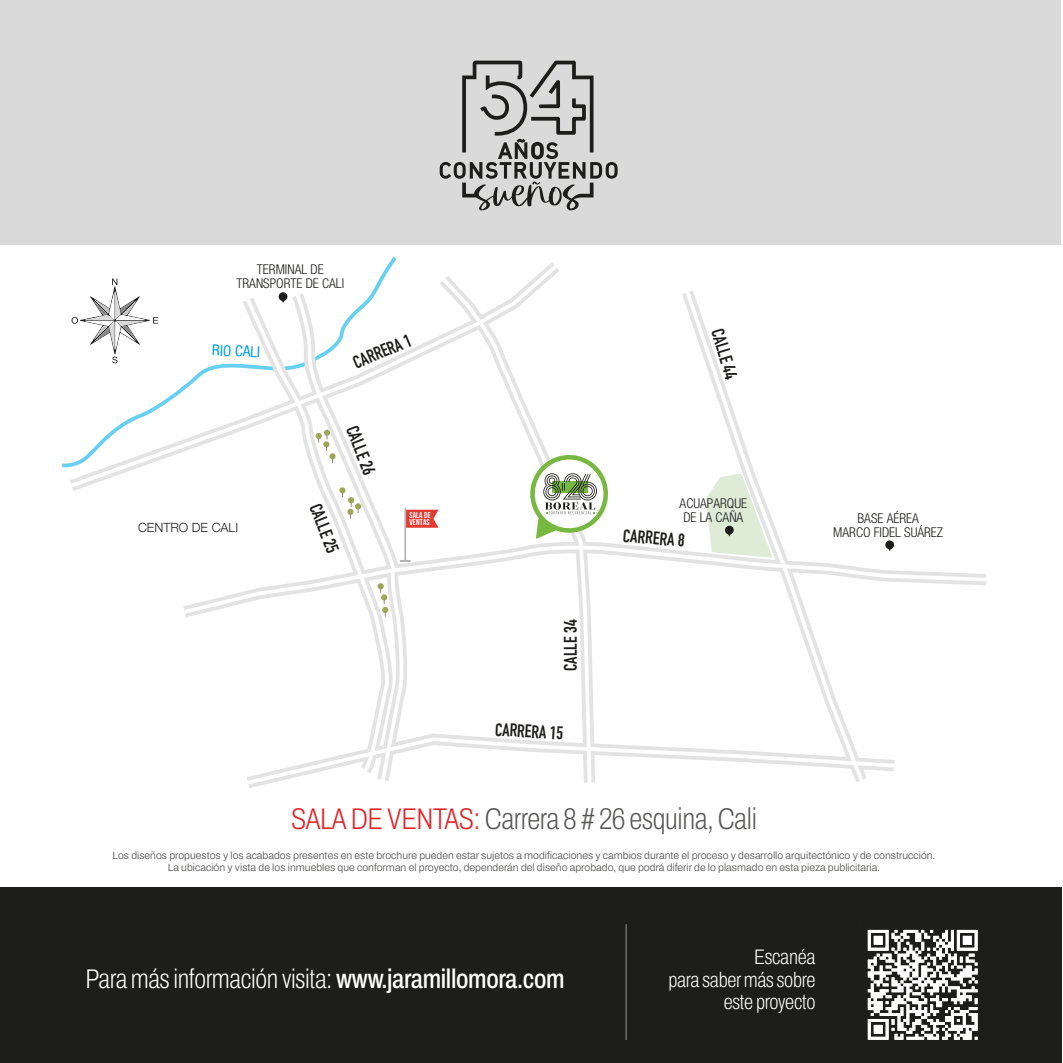
<style>
.page{position:relative;width:1063px;height:1063px;background:#fff}
.page>*{position:absolute;margin:0;border:0;box-sizing:border-box;transform-origin:0 0}
.t1{font:200 30px "Archivo Condensed";letter-spacing:-.01em;color:#575756}
.t2{font:200 27px "Archivo Condensed";letter-spacing:-.01em;color:#fff}
.t3{font:200 21px/22.5px "Archivo Condensed";letter-spacing:-.01em;color:#fff;text-align:right}
.t4{font:700 18px "DIN Condensed";color:#1d1d1b}
.t5{font:condensed 15.15px "Helvetica Neue LT Std";color:#009fe3}
.t6{font:300 condensed 13.5px/13.5px "Helvetica Neue LT Std";color:#1d1d1b;text-align:center}
.t7{font:300 12.75px "Helvetica Neue";color:#231f20}
.t8{font:300 10.5px/12px "Archivo";color:#575756;text-align:center}
.t9{font:700 8.4px/6.6px "Bebas Neue";letter-spacing:.02em;color:#fff}
.s1{color:#e22429}
.s2{font-weight:500}
</style>
<div class="page">
<div style="left:0;top:888px;width:1062px;height:175px;background:#1d1d1b"></div>
<div style="left:0;top:0;width:1061px;height:244px;background:#dadada"></div>
<svg style="left:440px;top:61px;width:178px;height:149px"></svg>
<svg style="left:320px;top:490px;width:84px;height:245px"></svg>
<svg style="left:183px;top:544px;width:804px;height:72px"></svg>
<svg style="left:247px;top:735px;width:648px;height:52px"></svg>
<svg style="left:67px;top:261px;width:492px;height:229px"></svg>
<svg style="left:683px;top:290px;width:183px;height:495px"></svg>
<svg style="left:439px;top:274px;width:154px;height:512px"></svg>
<hr style="left:404px;top:508px;width:2px;height:53px;background:#b2b4b4">
<svg style="left:400px;top:560px;width:11px;height:2px"></svg>
<svg style="left:406px;top:510px;width:33px;height:18px"></svg>
<svg style="left:339px;top:487px;width:7px;height:7px"></svg>
<svg style="left:342px;top:493px;width:19px;height:26px"></svg>
<div style="left:329px;top:453px;width:7px;height:6px;background:#9ea656;border-radius:50%"></div>
<svg style="left:316px;top:430px;width:14px;height:21px"></svg>
<svg style="left:378px;top:583px;width:6px;height:10px"></svg>
<div style="left:381px;top:594px;width:6px;height:7px;background:#9ea656;border-radius:50%"></div>
<svg style="left:382px;top:600px;width:6px;height:17px"></svg>
<svg style="left:885px;top:540px;width:9px;height:11px"></svg>
<svg style="left:706px;top:473px;width:67px;height:85px"></svg>
<svg style="left:279px;top:292px;width:8px;height:11px"></svg>
<svg style="left:72px;top:278px;width:86px;height:85px"></svg>
<svg style="left:527px;top:450px;width:81px;height:89px"></svg>
<hr style="left:626px;top:924px;width:1px;height:116px;background:#878787">
<svg style="left:868px;top:930px;width:110px;height:110px"></svg>
<p class="t6" style="left:237px;top:263px;width:109px">TERMINAL DE<br>TRANSPORTE DE CALI</p>
<h3 class="t5" style="left:212px;top:341px;width:50px;rotate:2deg">RIO CALI</h3>
<h3 class="t4" style="left:349px;top:352px;width:63px;rotate:-23deg">CARRERA 1</h3>
<h3 class="t4" style="left:363px;top:422px;width:53px;rotate:69deg">CALLE 26</h3>
<h3 class="t4" style="left:729px;top:326px;width:53px;rotate:73deg">CALLE 44</h3>
<p class="t7" style="left:138px;top:517px;width:102px">CENTRO DE CALI</p>
<h3 class="t4" style="left:326px;top:500px;width:53px;rotate:69deg">CALLE 25</h3>
<p class="t6" style="left:680px;top:497px;width:69px;text-align:left">ACUAPARQUE<br>DE LA CAÑA</p>
<p class="t9" style="left:409px;top:512px;width:23px">SALA DE<br>VENTAS</p>
<h3 class="t4" style="left:624px;top:523px;width:63px;rotate:5deg">CARRERA 8</h3>
<h3 class="t4" style="left:558px;top:671px;width:53px;rotate:-90deg">CALLE 34</h3>
<h3 class="t4" style="left:496px;top:717px;width:70px;rotate:3deg">CARRERA 15</h3>
<h1 class="t1" style="left:291px;top:796px;width:467px"><span class="s1">SALA DE VENTAS:</span> Carrera 8 # 26 esquina, Cali</h1>
<p class="t6" style="left:833px;top:511px;width:111px">BASE AÉREA<br>MARCO FIDEL SUÁREZ</p>
<p class="t8" style="left:113px;top:849px;width:824px">Los diseños propuestos y los acabados presentes en este brochure pueden estar sujetos a modificaciones y cambios durante el proceso y desarrollo arquitectónico y de construcción.<br>La ubicación y vista de los inmuebles que conforman el proyecto, dependerán del diseño aprobado, que podrá diferir de lo plasmado en esta pieza publicitaria.</p>
<h2 class="t2" style="left:85px;top:959px;width:481px">Para más información visita: <span class="s2">www.jaramillomora.com</span></h2>
<h3 class="t3" style="left:669px;top:946px;width:148px">Escanéa<br>para saber más sobre este proyecto</h3>
</div>
